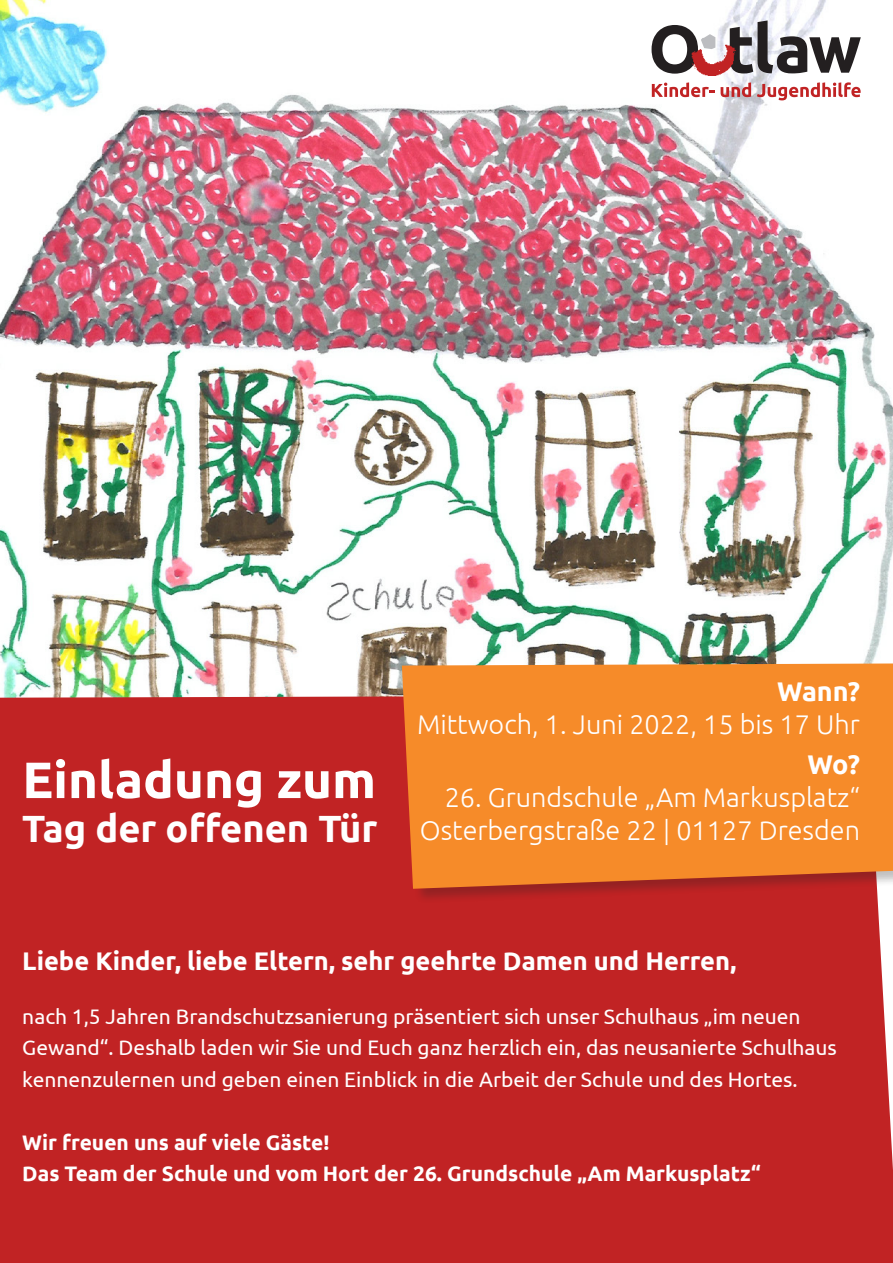
<style>
.page{position:relative;width:893px;height:1263px;background:#fff}
.page>*{position:absolute;margin:0;border:0;box-sizing:border-box;transform-origin:0 0}
.t1{font:700 51px "Ubuntu";color:#fff}
.t2{font:700 37.95px "Ubuntu";color:#fff}
.t3{font:300 27px/33px "Ubuntu";color:#fff;text-align:right}
.t4{font:700 27px "Ubuntu";color:#fff}
.t5{font:700 25.5px "Ubuntu";color:#fff}
.t6{font:21px/31.5px "Ubuntu";color:#fff}
.t7{font:700 21px "Ubuntu";color:#fff}
.s1{font-weight:700}
</style>
<div class="page">
<img style="left:0;top:0;width:893px;height:695px">
<svg style="left:730px;top:20px;width:131px;height:53px"></svg>
<svg style="left:652px;top:25px;width:63px;height:49px"></svg>
<img style="left:691px;top:45px;width:44px;height:31px">
<svg style="left:652px;top:82px;width:63px;height:15px"></svg>
<svg style="left:721px;top:82px;width:30px;height:15px"></svg>
<svg style="left:757px;top:82px;width:104px;height:18px"></svg>
<div style="left:0;top:695px;width:893px;height:568px;background:#c12324"></div>
<div style="left:404px;top:662px;width:489px;height:241px;background:#231f20;opacity:.28"></div>
<div style="left:402px;top:663px;width:491px;height:226px;background:#f68b29"></div>
<p class="t1" style="left:22px;top:749px;width:355px">Einladung zum</p>
<p class="t2" style="left:22px;top:805px;width:357px">Tag der offenen Tür</p>
<p class="t3" style="left:417px;top:674px;width:444px"><span class="s1">Wann?<br></span>Mittwoch, 1. Juni 2022, 15 bis 17 Uhr</p>
<p class="t4" style="left:807px;top:748px;width:54px">Wo?</p>
<p class="t3" style="left:445px;top:780px;width:417px">26. Grundschule „Am Markusplatz“</p>
<p class="t3" style="left:420px;top:813px;width:442px">Osterbergstraße 22 | 01127 Dresden</p>
<p class="t5" style="left:22px;top:945px;width:716px">Liebe Kinder, liebe Eltern, sehr geehrte Damen und Herren,</p>
<p class="t6" style="left:22px;top:1000px;width:816px">nach 1,5 Jahren Brandschutzsanierung präsentiert sich unser Schulhaus „im neuen<br>Gewand“. Deshalb laden wir Sie und Euch ganz herzlich ein, das neusanierte Schulhaus kennenzulernen und geben einen Einblick in die Arbeit der Schule und des Hortes.</p>
<p class="t7" style="left:22px;top:1130px;width:309px">Wir freuen uns auf viele Gäste!</p>
<p class="t7" style="left:22px;top:1161px;width:740px">Das Team der Schule und vom Hort der 26. Grundschule „Am Markusplatz“</p>
</div>
